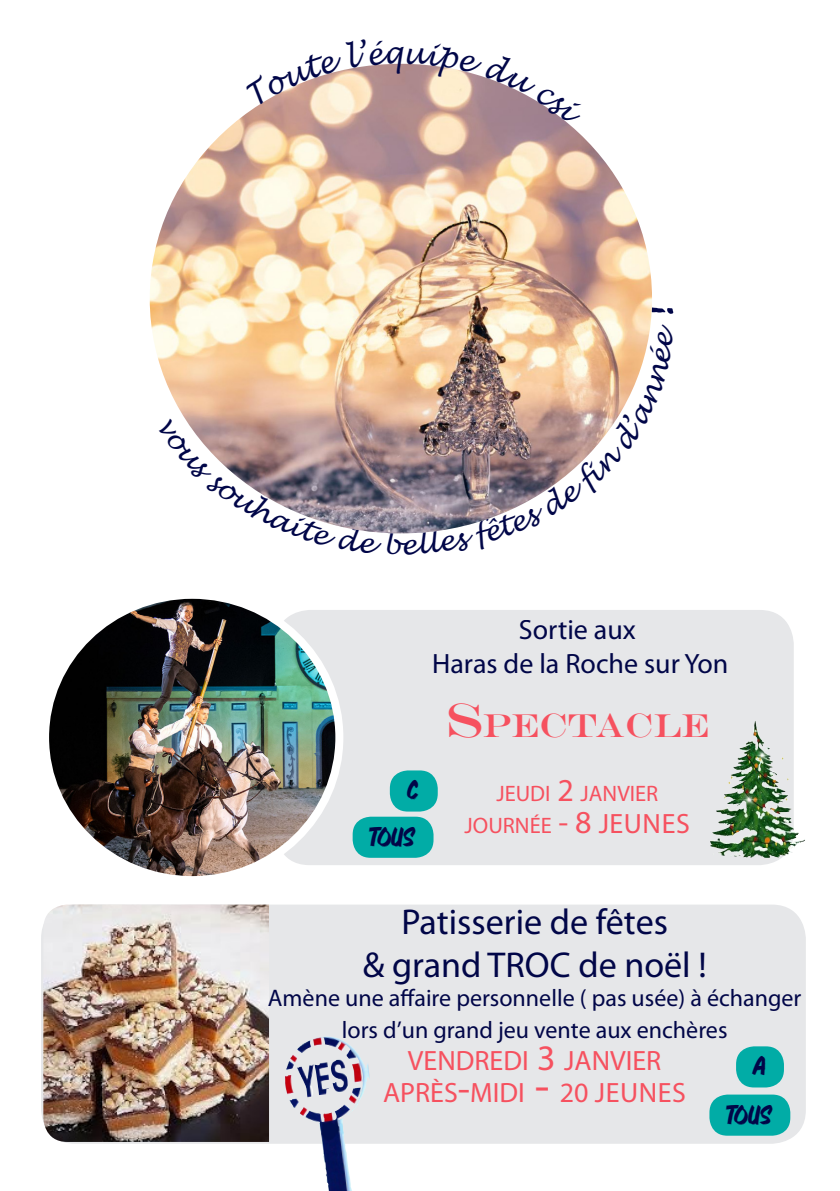
<style>
.page{position:relative;width:840px;height:1191px;background:#fff}
.page>*{position:absolute;margin:0;border:0;box-sizing:border-box;transform-origin:0 0}
.t1{font:36px "Myriad Pro";color:#010648}
.t2{font:33.6px "Engravers";color:#f6515f}
.t3{font:28px "Myriad Pro";color:#f6515f}
.t4{font:28px "Myriad Pro";color:#010648}
.t5{font:28px "Myriad Pro";letter-spacing:.02em;color:#f6515f}
.t6{font:24px/32px "Myriad Pro";color:#010648;text-align:center}
.t7{font:24px "Better Faster";color:#010648}
.t8{font:22.4px "Myriad Pro";color:#f6515f}
.s1{font-size:48px}
.s2{font-size:32px}
.s3{font-size:22.4px}
.s4{font-size:36px}
.s5{font-size:40px}
.s6{font-style:inherit}
</style>
<div class="page">
<div style="left:41px;top:904px;width:764px;height:239px;background:#e6e7e9;border-radius:34px"></div>
<img style="left:150px;top:115px;width:501px;height:238px">
<div style="left:275px;top:610px;width:518px;height:255px;background:#e6e7e9;border-radius:34px"></div>
<img style="left:43px;top:904px;width:226px;height:238px">
<div style="left:709px;top:1094px;width:80px;height:41px;background:#01aca6;border-radius:18px"></div>
<div style="left:735px;top:1046px;width:48px;height:41px;background:#01aca6;border-radius:18px"></div>
<img style="left:50px;top:600px;width:289px;height:275px">
<div style="left:41px;top:591px;width:302px;height:293px;border:8px solid #fff;border-radius:50%"></div>
<div style="left:352px;top:816px;width:81px;height:41px;background:#01aca6;border-radius:18px"></div>
<div style="left:389px;top:770px;width:48px;height:41px;background:#01aca6;border-radius:18px"></div>
<img style="left:716px;top:721px;width:43px;height:101px">
<img style="left:290px;top:1036px;width:79px;height:75px">
<img style="left:157px;top:324px;width:494px;height:210px">
<svg style="left:630px;top:303px;width:22px;height:13px"></svg>
<svg style="left:244px;top:63px;width:342px;height:64px"></svg>
<p class="t4" style="left:518px;top:612px;width:118px">Sortie aux</p>
<p class="t4" style="left:432px;top:646px;width:297px">Haras de la Roche sur Yon</p>
<p class="t2" style="left:445px;top:705px;width:265px"><span class="s1">S</span>PECTACLE</p>
<p class="t7" style="left:407px;top:772px;width:13px">C</p>
<p class="t7" style="left:368px;top:819px;width:48px">TOUS</p>
<p class="t8" style="left:496px;top:779px;width:12px">JEUDI</p>
<p class="t8" style="left:557px;top:779px;width:83px"><span class="s2">2</span> JANVIER</p>
<p class="t8" style="left:464px;top:811px;width:38px">JOURN</p>
<p class="t5" style="left:529px;top:806px;width:161px"><span class="s3">ÉE</span> <span class="s2">-</span> <span class="s2">8</span> JEUNES</p>
<p class="t1" style="left:401px;top:900px;width:268px">Patisserie de fêtes</p>
<p class="t1" style="left:362px;top:943px;width:345px">&amp; grand TROC de noël !</p>
<p class="t6" style="left:268px;top:981px;width:534px">Amène une affaire personnelle ( pas usée) à échanger lors d’un grand jeu vente aux enchères</p>
<p class="t3" style="left:408px;top:1043px;width:32px">VENDREDI</p>
<p class="t3" style="left:537px;top:1043px;width:101px"><span class="s4">3</span>JANVIER</p>
<p class="t3" style="left:383px;top:1075px;width:304px">APRÈS<span class="s5">-</span>MIDI <span class="s1">-</span> <span class="s6">20 JEUNES</span></p>
<p class="t7" style="left:724px;top:1097px;width:48px">TOUS</p>
<p class="t7" style="left:753px;top:1047px;width:14px">A</p>
</div>
